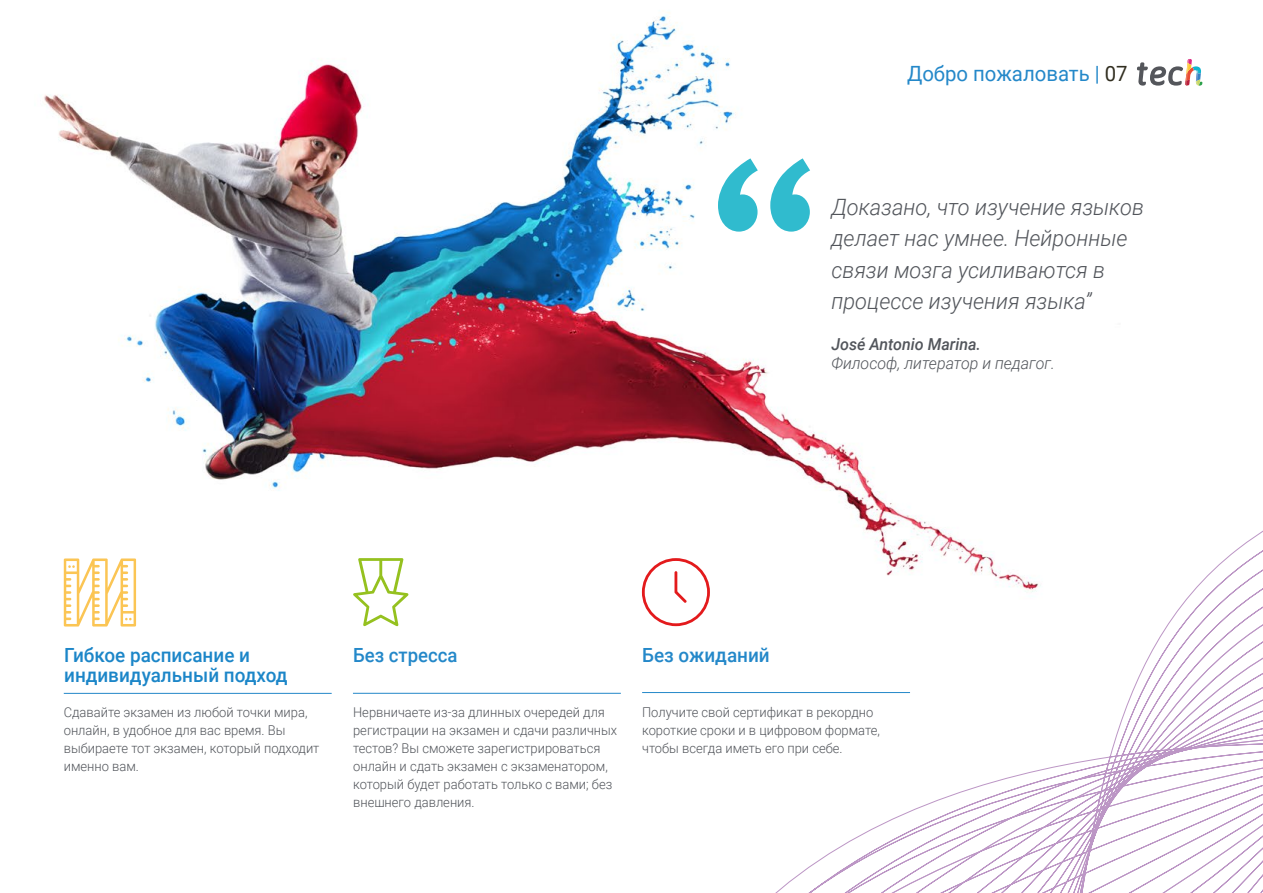
<style>
.page{position:relative;width:1263px;height:893px;background:#fff}
.page>*{position:absolute;margin:0;border:0;box-sizing:border-box;transform-origin:0 0}
.t1{font:italic 300 22.5px/31.5px "Roboto";color:#52555b}
.t2{font:21px "Roboto";color:#2488c9}
.t3{font:500 19.5px "Roboto";color:#1c86c8}
.t4{font:500 19.5px "Roboto";color:#2488c9}
.t5{font:500 19.5px "Roboto";color:#2488c9;scale:.95 1}
.t6{font:italic 300 16.5px "Roboto";color:#52555b}
.t7{font:italic 500 16.5px "Roboto";color:#52555b}
.t8{font:300 13.5px/18px "Roboto";color:#52555b;scale:.96 1}
.s1{color:#312e20}
</style>
<div class="page">
<img style="left:44px;top:12px;width:872px;height:601px">
<svg style="left:755px;top:518px;width:508px;height:375px"></svg>
<svg style="left:718px;top:158px;width:92px;height:74px"></svg>
<svg style="left:1137px;top:59px;width:65px;height:27px"></svg>
<svg style="left:642px;top:558px;width:68px;height:68px"></svg>
<hr style="left:64px;top:693px;width:268px;height:1px;background:#2488c9">
<hr style="left:353px;top:693px;width:268px;height:1px;background:#2488c9">
<hr style="left:642px;top:692px;width:268px;height:1px;background:#2488c9">
<svg style="left:353px;top:558px;width:55px;height:68px"></svg>
<svg style="left:64px;top:558px;width:72px;height:68px"></svg>
<h2 class="t2" style="left:907px;top:59px;width:222px">Добро пожаловать | <span class="s1">07</span></h2>
<h3 class="t3" style="left:64px;top:642px;width:187px">Гибкое расписание и</h3>
<h3 class="t5" style="left:353px;top:641px;width:111px">Без стресса</h3>
<h3 class="t3" style="left:64px;top:661px;width:225px">индивидуальный подход</h3>
<h1 class="t1" style="left:831px;top:190px;width:314px">Доказано, что изучение языков делает нас умнее. Нейронные связи мозга усиливаются в процессе изучения языка”</h1>
<p class="t7" style="left:831px;top:332px;width:151px">José Antonio Marina.</p>
<p class="t6" style="left:831px;top:352px;width:225px">Философ, литератор и педагог.</p>
<h3 class="t4" style="left:642px;top:641px;width:129px">Без ожиданий</h3>
<p class="t8" style="left:64px;top:703px;width:268px">Сдавайте экзамен из любой точки мира, онлайн, в удобное для вас время. Вы выбираете тот экзамен, который подходит именно вам.</p>
<p class="t8" style="left:353px;top:703px;width:277px">Нервничаете из-за длинных очередей для регистрации на экзамен и сдачи различных тестов? Вы сможете зарегистрироваться онлайн и сдать экзамен с экзаменатором, который будет работать только с вами; без внешнего давления.</p>
<p class="t8" style="left:642px;top:703px;width:249px">Получите свой сертификат в рекордно короткие сроки и в цифровом формате, чтобы всегда иметь его при себе.</p>
</div>
